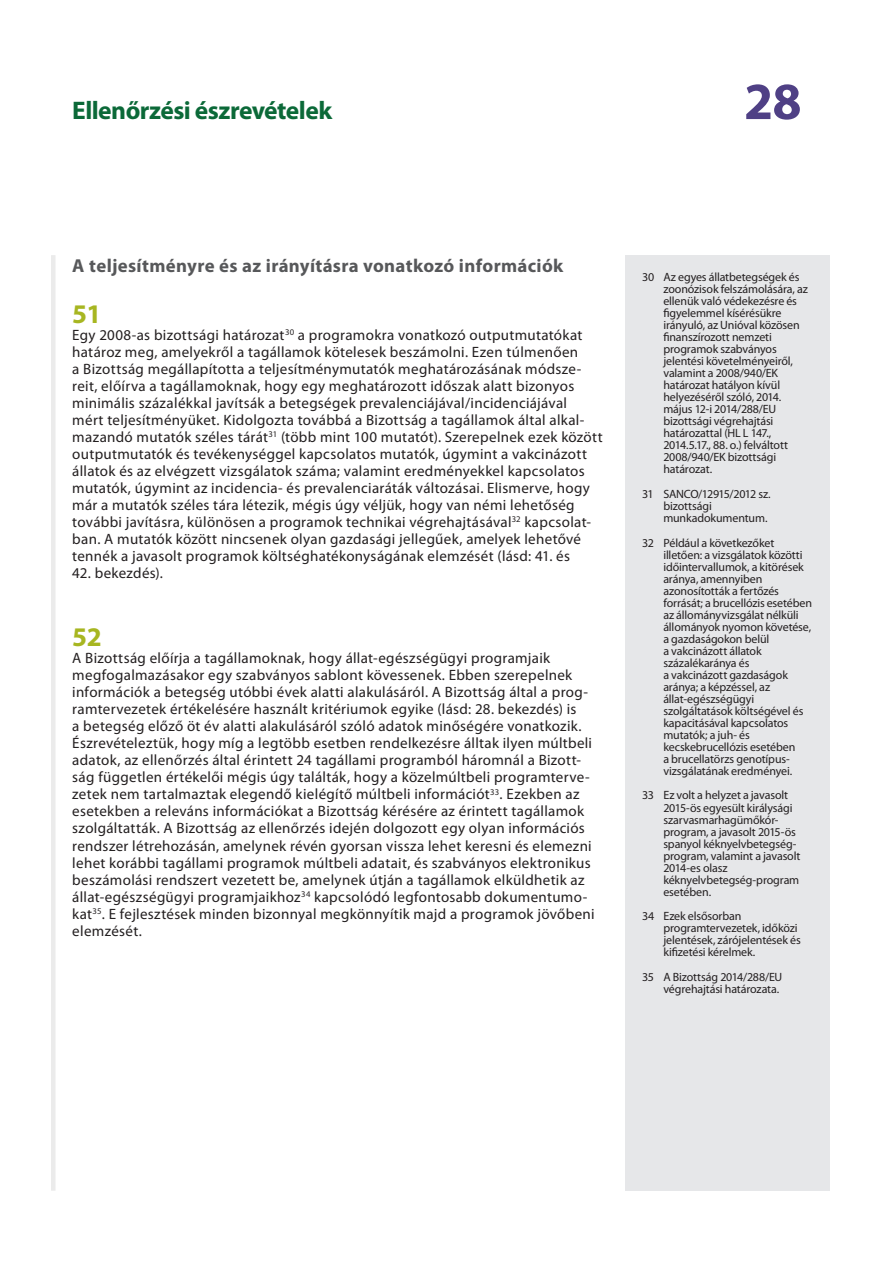
<style>
.page{position:relative;width:893px;height:1263px;background:#fff}
.page>*{position:absolute;margin:0;border:0;box-sizing:border-box;transform-origin:0 0}
.t1{font:700 52.5px "Myriad Pro";color:#4f4085}
.E_05_-_CHAP__1__TEXT{font:700 27px "Myriad Pro";color:#a7b621}
.t2{font:700 25.5px "Myriad Pro";letter-spacing:-.02em;color:#0b6938}
.E_03_-_CHAP__TITRE_A{font:700 18.75px "Myriad Pro";letter-spacing:.02em;color:#57585a}
.E_05_-_CHAP__1__TEXT-2{font:15px/17px "Myriad Pro";letter-spacing:.02em;color:#231f20}
.E_08_-_CHAP__FOOTNOT{font:12px/12px "Myriad Pro";letter-spacing:-.015em;color:#231f20}
</style>
<div class="page">
<div style="left:51px;top:255px;width:5px;height:936px;background:#ebebeb"></div>
<div style="left:625px;top:255px;width:204px;height:936px;background:#e6e7e9"></div>
<h3 class="t2" style="left:72px;top:94px;width:261px">Ellenőrzési észrevételek</h3>
<h1 class="t1" style="left:744px;top:67px;width:59px">28</h1>
<p class="E_03_-_CHAP__TITRE_A" style="left:72px;top:254px;width:493px">A teljesítményre és az irányításra vonatkozó információk</p>
<p class="E_05_-_CHAP__1__TEXT" style="left:72px;top:296px;width:31px">51</p>
<p class="E_05_-_CHAP__1__TEXT-2" style="left:72px;top:326px;width:532px">Egy 2008-as bizottsági határozat<sup>30</sup> a programokra vonatkozó outputmutatókat határoz meg, amelyekről a tagállamok kötelesek beszámolni. Ezen túlmenően<br>a Bizottság megállapította a teljesítménymutatók meghatározásának módsze&shy;reit, előírva a tagállamoknak, hogy egy meghatározott időszak alatt bizonyos minimális százalékkal javítsák a betegségek prevalenciájával/incidenciájával<br>mért teljesítményüket. Kidolgozta továbbá a Bizottság a tagállamok által alkal&shy;mazandó mutatók széles tárát<sup>31</sup> (több mint 100 mutatót). Szerepelnek ezek között outputmutatók és tevékenységgel kapcsolatos mutatók, úgymint a vakcinázott állatok és az elvégzett vizsgálatok száma; valamint eredményekkel kapcsolatos mutatók, úgymint az incidencia- és prevalenciaráták változásai. Elismerve, hogy már a mutatók széles tára létezik, mégis úgy véljük, hogy van némi lehetőség további javításra, különösen a programok technikai végrehajtásával<sup>32</sup> kapcsolat&shy;ban. A mutatók között nincsenek olyan gazdasági jellegűek, amelyek lehetővé tennék a javasolt programok költséghatékonyságának elemzését (lásd: 41. és</p>
<p class="E_05_-_CHAP__1__TEXT-2" style="left:72px;top:565px;width:92px">42. bekezdés).</p>
<p class="E_05_-_CHAP__1__TEXT" style="left:72px;top:620px;width:31px">52</p>
<p class="E_05_-_CHAP__1__TEXT-2" style="left:72px;top:650px;width:524px">A Bizottság előírja a tagállamoknak, hogy állat-egészségügyi programjaik megfogalmazásakor egy szabványos sablont kövessenek. Ebben szerepelnek információk a betegség utóbbi évek alatti alakulásáról. A Bizottság által a prog&shy;ramtervezetek értékelésére használt kritériumok egyike (lásd: 28. bekezdés) is<br>a betegség előző öt év alatti alakulásáról szóló adatok minőségére vonatkozik.<br>Észrevételeztük, hogy míg a legtöbb esetben rendelkezésre álltak ilyen múltbeli adatok, az ellenőrzés által érintett 24 tagállami programból háromnál a Bizott&shy;ság független értékelői mégis úgy találták, hogy a közelmúltbeli programterve&shy;zetek nem tartalmaztak elegendő kielégítő múltbeli információt<sup>33</sup>. Ezekben az esetekben a releváns információkat a Bizottság kérésére az érintett tagállamok szolgáltatták. A Bizottság az ellenőrzés idején dolgozott egy olyan információs rendszer létrehozásán, amelynek révén gyorsan vissza lehet keresni és elemezni lehet korábbi tagállami programok múltbeli adatait, és szabványos elektronikus beszámolási rendszert vezetett be, amelynek útján a tagállamok elküldhetik az állat-egészségügyi programjaikhoz<sup>34</sup> kapcsolódó legfontosabb dokumentumo&shy;kat<sup>35</sup>. E fejlesztések minden bizonnyal megkönnyítik majd a programok jövőbeni elemzését.</p>
<p class="E_08_-_CHAP__FOOTNOT" style="left:663px;top:271px;width:146px;text-indent:-21px">30 Az egyes állatbetegségek és zoonózisok felszámolására, az ellenük való védekezésre és figyelemmel kísérésükre irányuló, az Unióval közösen finanszírozott nemzeti programok szabványos jelentési követelményeiről, valamint a 2008/940/EK határozat hatályon kívül helyezéséről szóló, 2014. május 12-i 2014/288/EU bizottsági végrehajtási határozattal (HL L 147.,<br>2014.5.17., 88. o.) felváltott<br>2008/940/EK bizottsági határozat.</p>
<p class="E_08_-_CHAP__FOOTNOT" style="left:663px;top:488px;width:109px;text-indent:-21px">31 SANCO/12915/2012 sz. bizottsági munkadokumentum.</p>
<p class="E_08_-_CHAP__FOOTNOT" style="left:663px;top:536px;width:150px;text-indent:-21px">32 Például a következőket illetően: a vizsgálatok közötti időintervallumok, a kitörések aránya, amennyiben azonosították a fertőzés forrását; a brucellózis esetében az állományvizsgálat nélküli állományok nyomon követése, a gazdaságokon belül<br>a vakcinázott állatok százalékaránya és<br>a vakcinázott gazdaságok aránya; a képzéssel, az állat-egészségügyi szolgáltatások költségével és kapacitásával kapcsolatos mutatók; a juh- és kecskebrucellózis esetében<br>a brucellatörzs genotípus&shy;vizsgálatának eredményei.</p>
<p class="E_08_-_CHAP__FOOTNOT" style="left:663px;top:789px;width:139px;text-indent:-21px">33 Ez volt a helyzet a javasolt<br>2015-ös egyesült királysági szarvasmarhagümőkór&shy;program, a javasolt 2015-ös spanyol kéknyelvbetegség&shy;program, valamint a javasolt<br>2014-es olasz kéknyelvbetegség-program esetében.</p>
<p class="E_08_-_CHAP__FOOTNOT" style="left:663px;top:910px;width:139px;text-indent:-21px">34 Ezek elsősorban programtervezetek, időközi jelentések, zárójelentések és kifizetési kérelmek.</p>
<p class="E_08_-_CHAP__FOOTNOT" style="left:642px;top:971px;width:142px;text-align:right">35 A Bizottság 2014/288/EU végrehajtási határozata.</p>
</div>
